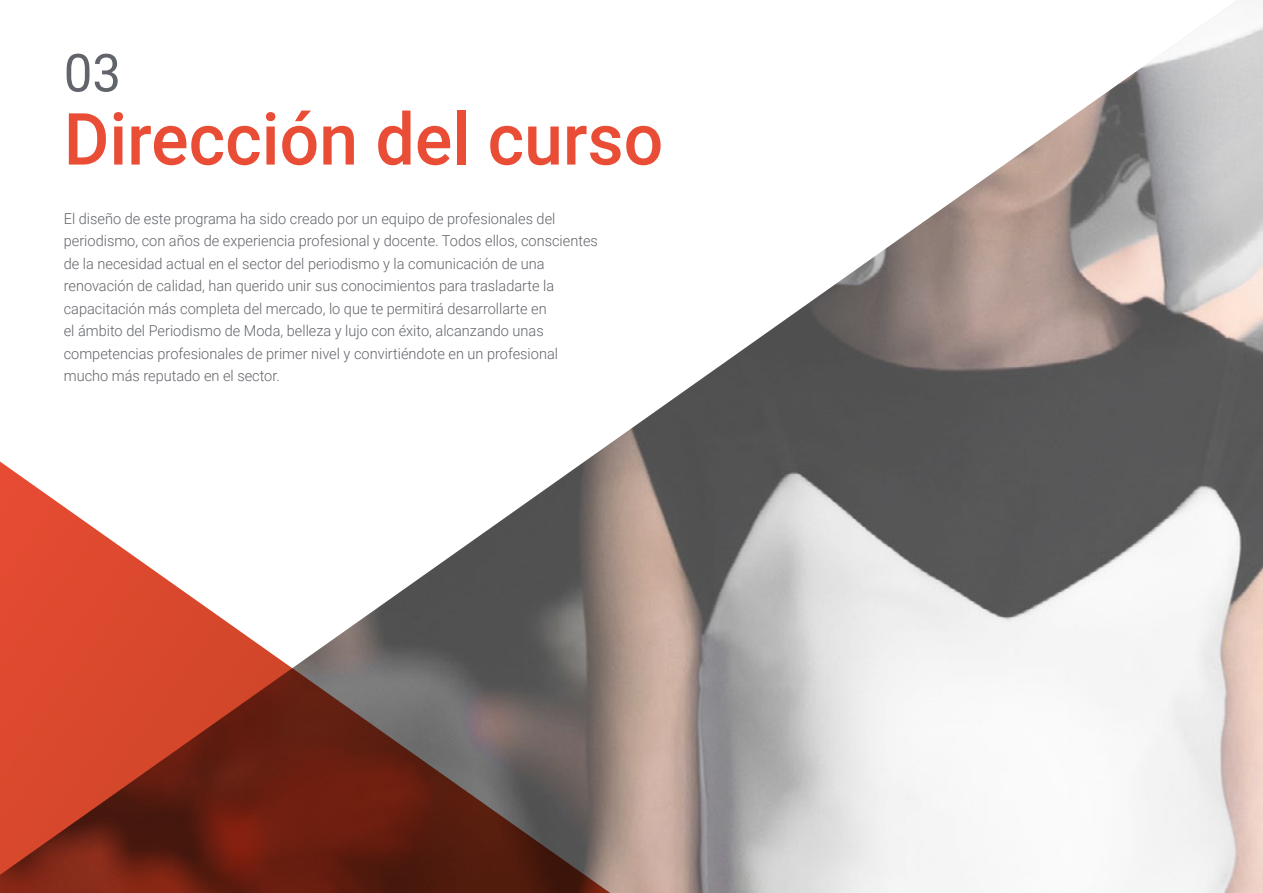
<style>
.page{position:relative;width:1263px;height:893px;background:#fff}
.page>*{position:absolute;margin:0;border:0;box-sizing:border-box;transform-origin:0 0}
.t1{font:500 72px "Roboto";color:#e94d35}
.t2{font:52.5px "Roboto";color:#61646a}
.t3{font:300 15px/22.5px "Roboto";color:#61646a}
</style>
<div class="page">
<img style="left:606px;top:0;width:657px;height:893px">
<svg style="left:0;top:446px;width:640px;height:447px"></svg>
<h2 class="t2" style="left:64px;top:36px;width:59px">03</h2>
<h1 class="t1" style="left:64px;top:89px;width:601px">Dirección del curso</h1>
<p class="t3" style="left:64px;top:207px;width:536px">El diseño de este programa ha sido creado por un equipo de profesionales del periodismo, con años de experiencia profesional y docente. Todos ellos, conscientes de la necesidad actual en el sector del periodismo y la comunicación de una renovación de calidad, han querido unir sus conocimientos para trasladarte la capacitación más completa del mercado, lo que te permitirá desarrollarte en<br>el ámbito del Periodismo de Moda, belleza y lujo con éxito, alcanzando unas competencias profesionales de primer nivel y convirtiéndote en un profesional mucho más reputado en el sector.</p>
</div>
